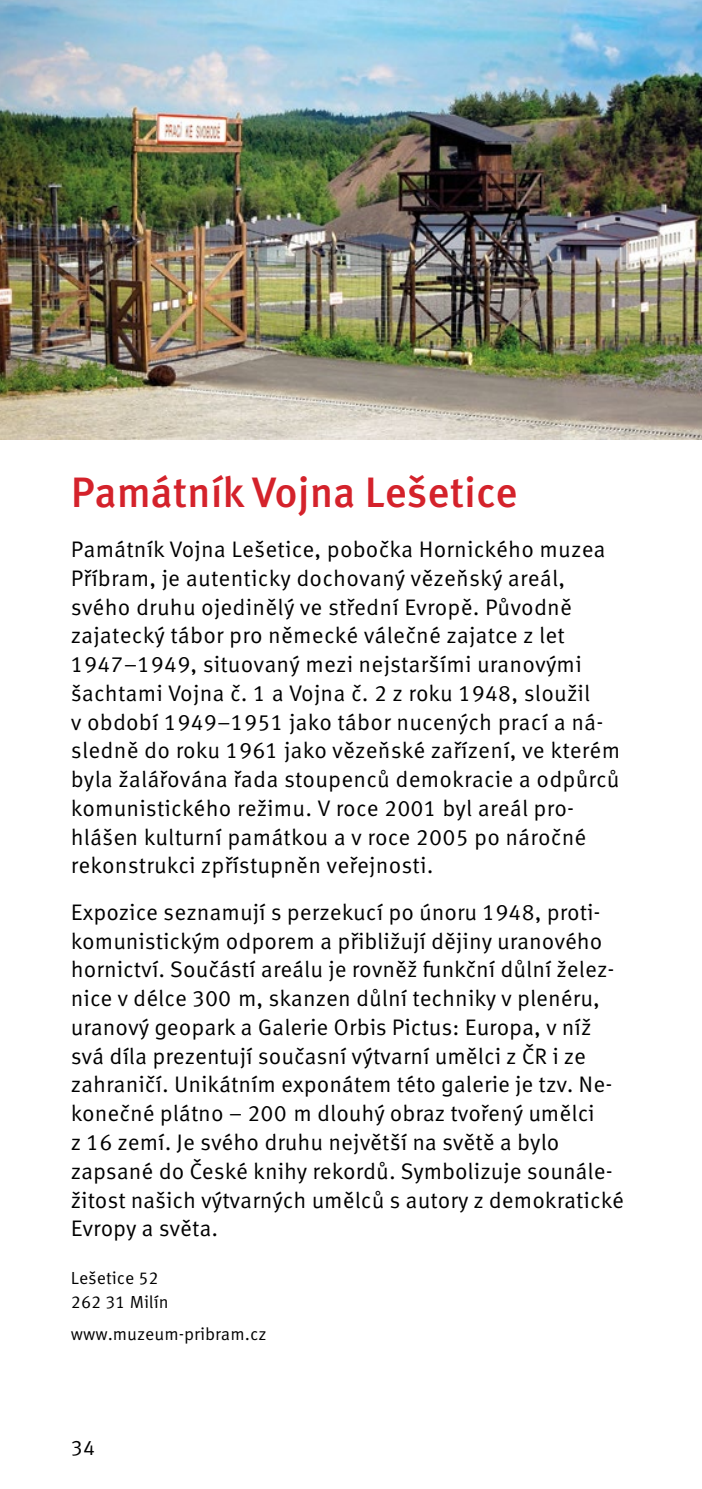
<style>
.page{position:relative;width:702px;height:1489px;background:#fff}
.page>*{position:absolute;margin:0;border:0;box-sizing:border-box;transform-origin:0 0}
.titulek{font:500 42.5px "Meta Pro";color:#d4222b}
.text_9_11_5{font:22.5px/28.8px "Meta Correspondence Pro";color:#000}
.t1{font:21.25px "Meta Correspondence Pro";color:#000}
.www{font:17.5px "Meta Correspondence Pro";color:#000}
.adresa{font:17.5px/23.8px "Meta Correspondence Pro";color:#000}
</style>
<div class="page">
<img style="left:0;top:0;width:702px;height:439px">
<p class="titulek" style="left:71px;top:459px;width:448px">Památník Vojna Lešetice</p>
<p class="text_9_11_5" style="left:71px;top:533px;width:550px">Památník Vojna Lešetice, pobočka Hornického muzea Příbram, je autenticky dochovaný vězeňský areál, svého druhu ojedinělý ve střední Evropě. Původně zajatecký tábor pro německé válečné zajatce z let 1947–1949, situovaný mezi nejstaršími uranovými šachtami Vojna č. 1 a Vojna č. 2 z roku 1948, sloužil<br>v období 1949–1951 jako tábor nucených prací a ná&shy;sledně do roku 1961 jako vězeňské zařízení, ve kterém byla žalářována řada stoupenců demokracie a odpůrců komunistického režimu. V roce 2001 byl areál pro&shy;hlášen kulturní památkou a v roce 2005 po náročné rekonstrukci zpřístupněn veřejnosti.</p>
<p class="text_9_11_5" style="left:71px;top:896px;width:554px">Expozice seznamují s perzekucí po únoru 1948, proti&shy;komunistickým odporem a přibližují dějiny uranového hornictví. Součástí areálu je rovněž funkční důlní želez&shy;nice v délce 300 m, skanzen důlní techniky v plenéru, uranový geopark a Galerie Orbis Pictus: Europa, v níž svá díla prezentují současní výtvarní umělci z ČR i ze zahraničí. Unikátním exponátem této galerie je tzv. Ne&shy;konečné plátno – 200 m dlouhý obraz tvořený umělci<br>z 16 zemí. Je svého druhu největší na světě a bylo zapsané do České knihy rekordů. Symbolizuje sounále&shy;žitost našich výtvarných umělců s autory z demokratické Evropy a světa.</p>
<p class="adresa" style="left:71px;top:1264px;width:99px">Lešetice 52<br>262 31 Milín</p>
<p class="www" style="left:71px;top:1320px;width:197px">www.muzeum-pribram.cz</p>
<p class="t1" style="left:71px;top:1430px;width:26px">34</p>
</div>
